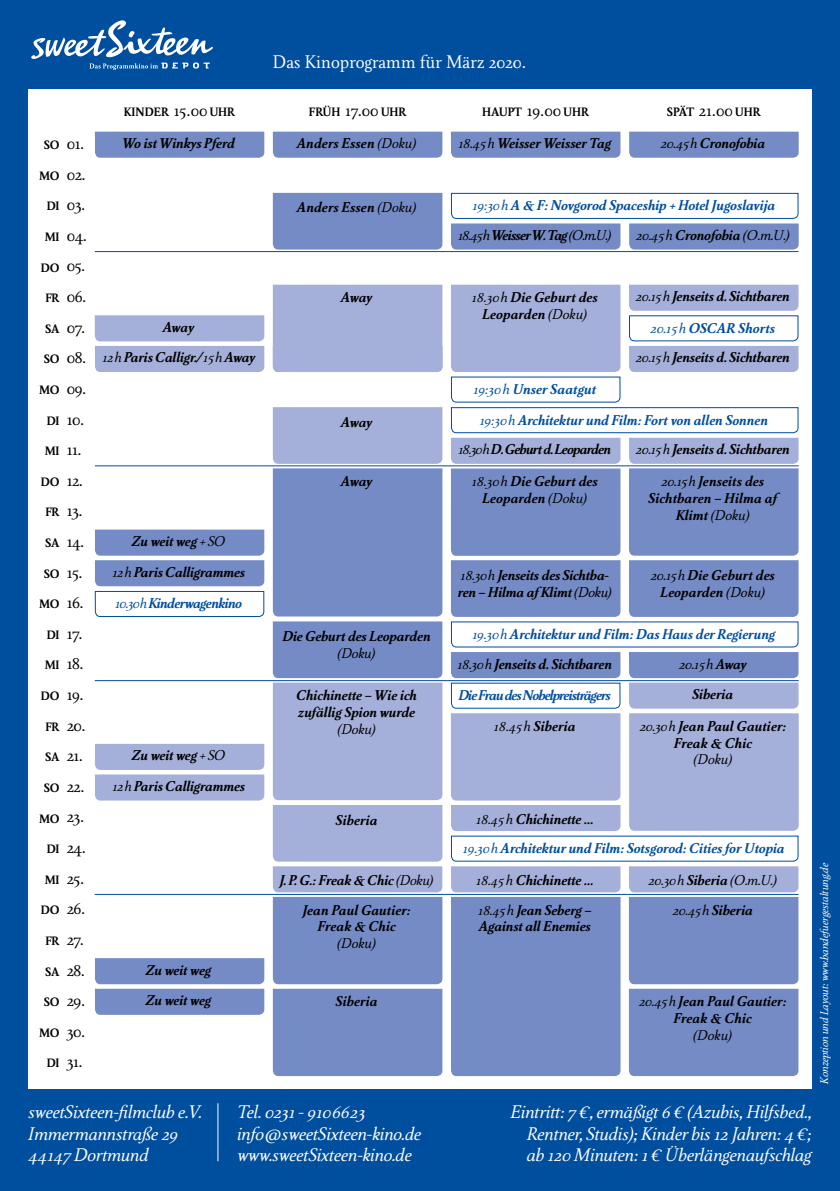
<style>
.page{position:relative;width:840px;height:1191px;background:#fff}
.page>*{position:absolute;margin:0;border:0;box-sizing:border-box;transform-origin:0 0}
.t1{font:italic 18px/21.6px "Girando Pro";color:#fff}
.t2{font:18px "Girando Pro";color:#fff}
.t3{font:17px/30.6px "Girando Pro";letter-spacing:-.025em;color:#000}
.t4{font:italic 700 14px/16.8px "Girando Pro";letter-spacing:-.005em;color:#000;text-align:center}
.t5{font:italic 700 14px "Girando Pro";color:#004e9e}
.t6{font:italic 14px "Girando Pro";letter-spacing:.01em;color:#000}
.t7{font:italic 700 14px "Girando Pro";letter-spacing:-.06em;color:#004e9e}
.t8{font:italic 700 14px "Girando Pro";letter-spacing:-.05em;color:#000}
.t9{font:italic 700 14px "Girando Pro";letter-spacing:-.04em;color:#004e9e}
.t10{font:700 12px "Girando Pro";letter-spacing:-.025em;color:#000}
.t11{font:700 12px "Girando Pro";color:#000}
.t12{font:italic 11px "Girando Pro";color:#fff}
.s1{font-weight:400;font-size:17px}
.s2{font-weight:400}
.s3{font-weight:700}
</style>
<div class="page">
<div style="left:0;top:0;width:839px;height:1191px;background:#004e9e"></div>
<div style="left:29px;top:89px;width:782px;height:999px;background:#fff"></div>
<svg style="left:31px;top:20px;width:182px;height:50px"></svg>
<hr style="left:217px;top:1103px;width:1px;height:58px;background:#fff">
<hr style="left:95px;top:465px;width:703px;height:1px;background:#004e9e">
<hr style="left:95px;top:894px;width:703px;height:1px;background:#004e9e">
<hr style="left:95px;top:251px;width:703px;height:1px;background:#004e9e">
<hr style="left:95px;top:680px;width:703px;height:1px;background:#004e9e">
<div style="left:95px;top:132px;width:169px;height:26px;background:#758bc6"></div>
<svg style="left:94px;top:529px;width:171px;height:88px"></svg>
<svg style="left:95px;top:744px;width:169px;height:56px;background:#acb6dd"></svg>
<svg style="left:95px;top:958px;width:169px;height:56px;background:#8094ca"></svg>
<div style="left:273px;top:132px;width:169px;height:26px;background:#758bc6"></div>
<div style="left:451px;top:132px;width:169px;height:26px;background:#758bc6"></div>
<div style="left:629px;top:132px;width:169px;height:26px;background:#758bc6"></div>
<svg style="left:450px;top:192px;width:348px;height:57px"></svg>
<svg style="left:95px;top:315px;width:169px;height:57px;background:#acb6dd"></svg>
<div style="left:273px;top:285px;width:169px;height:87px;background:#a5b0da"></div>
<div style="left:273px;top:193px;width:169px;height:56px;background:#758bc6"></div>
<svg style="left:273px;top:407px;width:169px;height:669px;background:#8d9ed0"></svg>
<svg style="left:450px;top:285px;width:348px;height:791px"></svg>
<p class="t2" style="left:273px;top:52px;width:255px">Das Kinoprogramm für März 2020.</p>
<p class="t10" style="left:44px;top:138px;width:17px">SO</p>
<p class="t10" style="left:39px;top:169px;width:22px">MO</p>
<p class="t10" style="left:47px;top:199px;width:14px">DI</p>
<p class="t10" style="left:45px;top:230px;width:16px">MI</p>
<p class="t10" style="left:41px;top:260px;width:20px">DO</p>
<p class="t10" style="left:45px;top:291px;width:16px">FR</p>
<p class="t10" style="left:45px;top:322px;width:16px">SA</p>
<p class="t10" style="left:44px;top:352px;width:17px">SO</p>
<p class="t10" style="left:39px;top:383px;width:22px">MO</p>
<p class="t10" style="left:47px;top:413px;width:14px">DI</p>
<p class="t10" style="left:45px;top:444px;width:16px">MI</p>
<p class="t10" style="left:41px;top:475px;width:20px">DO</p>
<p class="t10" style="left:45px;top:505px;width:16px">FR</p>
<p class="t10" style="left:45px;top:536px;width:16px">SA</p>
<p class="t10" style="left:44px;top:566px;width:17px">SO</p>
<p class="t10" style="left:39px;top:597px;width:22px">MO</p>
<p class="t10" style="left:47px;top:628px;width:14px">DI</p>
<p class="t10" style="left:45px;top:658px;width:16px">MI</p>
<p class="t10" style="left:41px;top:689px;width:20px">DO</p>
<p class="t10" style="left:45px;top:719px;width:16px">FR</p>
<p class="t10" style="left:45px;top:750px;width:16px">SA</p>
<p class="t10" style="left:44px;top:781px;width:17px">SO</p>
<p class="t10" style="left:39px;top:811px;width:22px">MO</p>
<p class="t10" style="left:47px;top:842px;width:14px">DI</p>
<p class="t10" style="left:45px;top:872px;width:16px">MI</p>
<p class="t10" style="left:41px;top:903px;width:20px">DO</p>
<p class="t10" style="left:45px;top:934px;width:16px">FR</p>
<p class="t10" style="left:45px;top:964px;width:16px">SA</p>
<p class="t10" style="left:44px;top:995px;width:17px">SO</p>
<p class="t10" style="left:39px;top:1025px;width:22px">MO</p>
<p class="t10" style="left:47px;top:1056px;width:14px">DI</p>
<p class="t3" style="left:67px;top:129px;width:22px">01.<br>02.<br>03.<br>04.<br>05.<br>06.<br>07.<br>08.<br>09.<br>10.<br>11.<br>12.<br>13.<br>14.<br>15.<br>16.<br>17.<br>18.<br>19.<br>20.<br>21.<br>22.<br>23.<br>24.<br>25.<br>26.<br>27.<br>28.<br>29.<br>30.<br>31.</p>
<p class="t11" style="left:124px;top:105px;width:113px">KINDER <span class="s1">15.00</span> UHR</p>
<p class="t10" style="left:308px;top:105px;width:99px">FRÜH <span class="s1">17.00</span> UHR</p>
<p class="t11" style="left:482px;top:105px;width:108px">HAUPT <span class="s1">19.00</span> UHR</p>
<p class="t10" style="left:666px;top:105px;width:95px">SPÄT <span class="s1">21.00</span> UHR</p>
<p class="t4" style="left:122px;top:136px;width:114px">Wo ist Winkys Pferd</p>
<p class="t4" style="left:163px;top:319px;width:33px">Away</p>
<p class="t4" style="left:102px;top:350px;width:154px"><span class="s2">12h</span> Paris Calligr./<span class="s2">15h</span> Away</p>
<p class="t4" style="left:132px;top:533px;width:94px">Zu weit weg <span class="s2">+ SO</span></p>
<p class="t4" style="left:112px;top:564px;width:134px"><span class="s2">12h</span> Paris Calligrammes</p>
<p class="t9" style="left:115px;top:595px;width:128px"><span class="s2">10.30h</span> Kinderwagenkino</p>
<p class="t4" style="left:132px;top:748px;width:94px">Zu weit weg <span class="s2">+ SO</span></p>
<p class="t4" style="left:112px;top:778px;width:134px"><span class="s2">12h</span> Paris Calligrammes</p>
<p class="t4" style="left:146px;top:962px;width:66px">Zu weit weg</p>
<p class="t4" style="left:146px;top:992px;width:66px">Zu weit weg</p>
<p class="t4" style="left:297px;top:136px;width:121px">Anders Essen <span class="s2">(Doku)</span></p>
<p class="t4" style="left:458px;top:136px;width:154px"><span class="s2">18.45 h</span> Weisser Weisser Tag</p>
<p class="t4" style="left:660px;top:136px;width:106px"><span class="s2">20.45h</span> Cronofobia</p>
<p class="t4" style="left:297px;top:200px;width:121px">Anders Essen <span class="s2">(Doku)</span></p>
<p class="t5" style="left:472px;top:198px;width:304px"><span class="s2">19:30 h</span> A &amp; F: Novgorod Spaceship + Hotel Jugoslavija</p>
<p class="t6" style="left:458px;top:227px;width:155px">18.45h <span class="s3">Weisser W. Tag</span> (O.m.U.)</p>
<p class="t6" style="left:635px;top:227px;width:155px">20.45h <span class="s3">Cronofobia</span> (O.m.U.)</p>
<p class="t4" style="left:341px;top:290px;width:33px">Away</p>
<p class="t4" style="left:471px;top:290px;width:127px"><span class="s2">18.30 h</span> Die Geburt des<br>Leoparden <span class="s2">(Doku)</span></p>
<p class="t5" style="left:473px;top:381px;width:124px"><span class="s2">19:30 h</span> Unser Saatgut</p>
<p class="t4" style="left:635px;top:289px;width:155px"><span class="s2">20.15h</span> Jenseits d. Sichtbaren</p>
<p class="t5" style="left:650px;top:320px;width:126px"><span class="s2">20.15 h</span> OSCAR Shorts</p>
<p class="t4" style="left:635px;top:350px;width:155px"><span class="s2">20.15h</span> Jenseits d. Sichtbaren</p>
<p class="t4" style="left:341px;top:414px;width:33px">Away</p>
<p class="t5" style="left:479px;top:412px;width:289px"><span class="s2">19:30 h</span> Architektur und Film: Fort von allen Sonnen</p>
<p class="t8" style="left:458px;top:441px;width:154px"><span class="s2">18.30h</span> D. Geburt d. Leoparden</p>
<p class="t4" style="left:635px;top:442px;width:155px"><span class="s2">20.15h</span> Jenseits d. Sichtbaren</p>
<p class="t4" style="left:341px;top:473px;width:33px">Away</p>
<p class="t4" style="left:471px;top:473px;width:127px"><span class="s2">18.30 h</span> Die Geburt des<br>Leoparden <span class="s2">(Doku)</span></p>
<p class="t4" style="left:648px;top:473px;width:130px"><span class="s2">20.15h</span> Jenseits des<br>Sichtbaren – Hilma af<br>Klimt <span class="s2">(Doku)</span></p>
<p class="t4" style="left:457px;top:567px;width:155px;text-align:left"><span class="s2">18.30h</span> Jenseits des Sichtba&shy;ren – Hilma af Klimt <span class="s2">(Doku)</span></p>
<p class="t4" style="left:650px;top:567px;width:125px"><span class="s2">20.15h</span> Die Geburt des<br>Leoparden <span class="s2">(Doku)</span></p>
<p class="t4" style="left:282px;top:628px;width:149px">Die Geburt des Leoparden</p>
<p class="t6" style="left:338px;top:645px;width:39px">(Doku)</p>
<p class="t4" style="left:296px;top:687px;width:122px;text-align:left">Chichinette – Wie ich zufällig Spion wurde</p>
<p class="t6" style="left:337px;top:721px;width:39px">(Doku)</p>
<p class="t5" style="left:472px;top:626px;width:304px"><span class="s2">19.30 h</span> Architektur und Film: Das Haus der Regierung</p>
<p class="t4" style="left:457px;top:656px;width:156px"><span class="s2">18.30h</span> Jenseits d. Sichtbaren</p>
<p class="t4" style="left:678px;top:649px;width:69px;line-height:30.6px"><span class="s2">20.15h</span> Away<br>Siberia</p>
<p class="t4" style="left:493px;top:718px;width:83px"><span class="s2">18.45 h</span> Siberia</p>
<p class="t7" style="left:458px;top:687px;width:154px">Die Frau des Nobelpreisträgers</p>
<p class="t4" style="left:639px;top:718px;width:148px"><span class="s2">20.30h</span> Jean Paul Gautier:<br>Freak &amp; Chic</p>
<p class="t6" style="left:693px;top:752px;width:40px">(Doku)</p>
<p class="t4" style="left:335px;top:812px;width:43px">Siberia</p>
<p class="t4" style="left:475px;top:811px;width:119px"><span class="s2">18.45 h</span> Chichinette …</p>
<p class="t5" style="left:462px;top:840px;width:323px"><span class="s2">19.30 h</span> Architektur und Film: Sotsgorod: Cities for Utopia</p>
<p class="t4" style="left:279px;top:872px;width:155px">J. P. G.: Freak &amp; Chic <span class="s2">(Doku)</span></p>
<p class="t4" style="left:475px;top:872px;width:119px"><span class="s2">18.45 h</span> Chichinette …</p>
<p class="t6" style="left:648px;top:872px;width:130px">20.30h <span class="s3">Siberia</span> (O.m.U.)</p>
<p class="t4" style="left:478px;top:902px;width:115px;text-align:left"><span class="s2">18.45h</span> Jean Seberg –<br>Against all Enemies</p>
<p class="t4" style="left:302px;top:902px;width:109px">Jean Paul Gautier:<br>Freak &amp; Chic</p>
<p class="t6" style="left:337px;top:935px;width:40px">(Doku)</p>
<p class="t4" style="left:672px;top:902px;width:82px"><span class="s2">20.45h</span> Siberia</p>
<p class="t4" style="left:335px;top:994px;width:43px">Siberia</p>
<p class="t4" style="left:638px;top:994px;width:149px"><span class="s2">20.45h</span> Jean Paul Gautier:<br>Freak &amp; Chic</p>
<p class="t6" style="left:693px;top:1027px;width:40px">(Doku)</p>
<p class="t12" style="left:817px;top:1083px;width:222px;rotate:-90deg">Konzeption und Layout: www.bandefuergestaltung.de</p>
<p class="t1" style="left:29px;top:1102px;width:175px">sweetSixteen-filmclub e.V.<br>Immermannstraße 29<br>44147 Dortmund</p>
<p class="t1" style="left:237px;top:1102px;width:185px">Tel. 0231 - 9106623 info@sweetSixteen-kino.de www.sweetSixteen-kino.de</p>
<p class="t1" style="left:526px;top:1102px;width:286px;text-align:justify;text-indent:-16px">Eintritt: 7 €, ermäßigt 6 € (Azubis, Hilfsbed., Rentner, Studis); Kinder bis 12 Jahren: 4 €; ab 120 Minuten: 1 € Überlängenaufschlag</p>
</div>
